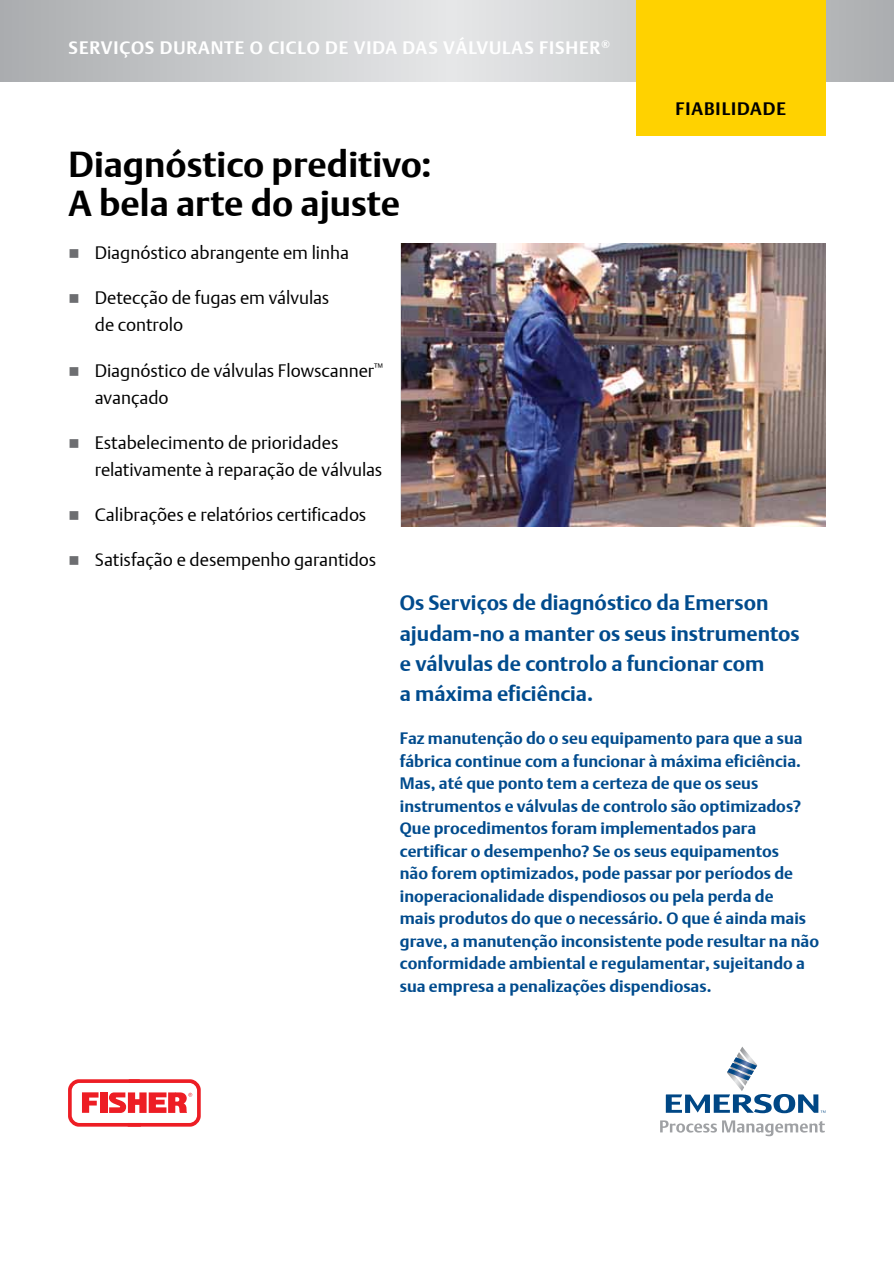
<style>
.page{position:relative;width:894px;height:1263px;background:#fff}
.page>*{position:absolute;margin:0;border:0;box-sizing:border-box;transform-origin:0 0}
.t1{font:700 36px/39px "DTL Argo T";color:#000}
.t2{font:700 21px/30px "DTL Argo T";color:#004b8d}
.t3{font:18px/27px "DTL Argo T Light";color:#000}
.t4{font:700 18px "DTL Argo T";letter-spacing:.05em;color:#fff}
.t5{font:700 18px "DTL Argo T";letter-spacing:.05em;color:#000}
.t6{font:700 16.5px/22.5px "DTL Argo T";color:#004b8d}
.s1{color:#6d6e71}
</style>
<div class="page">
<svg style="left:665px;top:1046px;width:160px;height:67px"></svg>
<svg style="left:660px;top:1120px;width:164px;height:16px"></svg>
<svg style="left:68px;top:1079px;width:133px;height:47px"></svg>
<img style="left:401px;top:243px;width:424px;height:283px">
<svg style="left:0;top:0;width:893px;height:81px;background:#cacccd"></svg>
<div style="left:636px;top:0;width:189px;height:135px;background:#ffd200"></div>
<p class="t4" style="left:69px;top:37px;width:542px">SERVIÇOS DURANTE O CICLO DE VIDA DAS VÁLVULAS FISHER<sup>®</sup></p>
<p class="t5" style="left:675px;top:98px;width:112px">FIABILIDADE</p>
<h1 class="t1" style="left:69px;top:144px;width:364px">Diagnóstico preditivo:<br>A bela arte do ajuste</h1>
<p class="t3" style="left:69px;top:239px;width:282px"><span class="s1">■</span> Diagnóstico abrangente em linha</p>
<p class="t3" style="left:95px;top:284px;width:236px;text-indent:-26px"><span class="s1">■</span> Detecção de fugas em válvulas de controlo</p>
<p class="t3" style="left:95px;top:356px;width:289px;text-indent:-26px"><span class="s1">■</span> Diagnóstico de válvulas Flowscanner<sup>™ </sup>avançado</p>
<p class="t3" style="left:95px;top:429px;width:289px;text-indent:-26px"><span class="s1">■</span> Estabelecimento de prioridades relativamente à reparação de válvulas</p>
<p class="t3" style="left:69px;top:501px;width:299px"><span class="s1">■</span> Calibrações e relatórios certificados</p>
<p class="t3" style="left:69px;top:546px;width:309px"><span class="s1">■</span> Satisfação e desempenho garantidos</p>
<p class="t2" style="left:400px;top:588px;width:401px">Os Serviços de diagnóstico da Emerson ajudam-no a manter os seus instrumentos e válvulas de controlo a funcionar com<br>a máxima eficiência.</p>
<p class="t6" style="left:400px;top:727px;width:420px">Faz manutenção do o seu equipamento para que a sua fábrica continue com a funcionar à máxima eficiência.<br>Mas, até que ponto tem a certeza de que os seus instrumentos e válvulas de controlo são optimizados?<br>Que procedimentos foram implementados para certificar o desempenho? Se os seus equipamentos<br>não forem optimizados, pode passar por períodos de inoperacionalidade dispendiosos ou pela perda de<br>mais produtos do que o necessário. O que é ainda mais grave, a manutenção inconsistente pode resultar na não conformidade ambiental e regulamentar, sujeitando a sua empresa a penalizações dispendiosas.</p>
</div>
